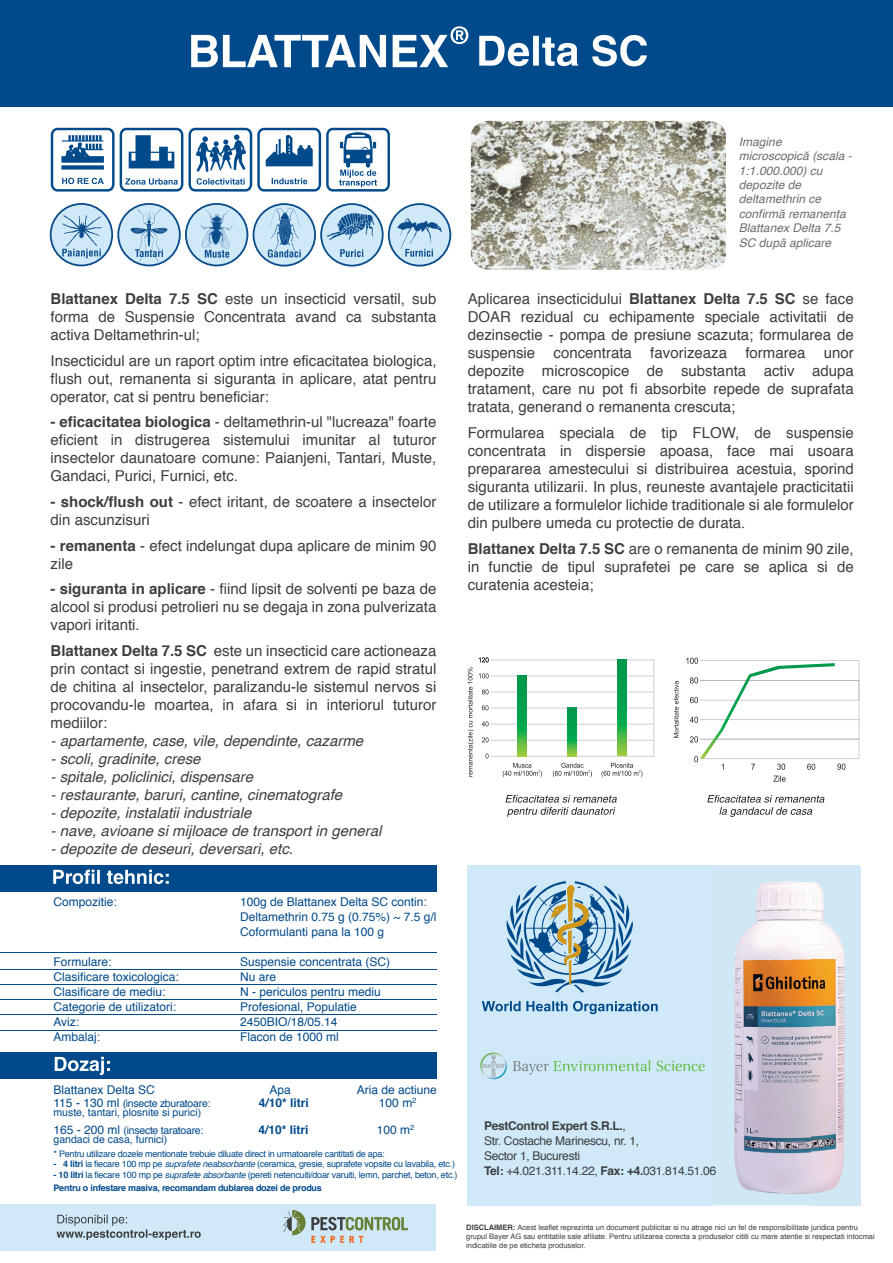
<style>
.page{position:relative;width:893px;height:1263px;background:#fff}
.page>*{position:absolute;margin:0;border:0;box-sizing:border-box;transform-origin:0 0}
.t1{font:15px/18px "Helvetica";color:#3e3e3f;text-align:justify}
.t2{font:italic 15px "Helvetica";color:#3e3e3f}
.t3{font:12px/15px "Helvetica";color:#004a8b}
.t4{font:italic 12px/14.4px "Helvetica";color:#6c6d70}
.t5{font:12px/15px "Helvetica";letter-spacing:-.025em;color:#3e3e3f}
.t6{font:700 12px "Helvetica";color:#004a8b}
.t7{font:10.5px/18px "Helvetica";color:#004a8b}
.t8{font:10.5px "Helvetica";letter-spacing:-.025em;color:#004a8b}
.t9{font:9px/13.5px "Helvetica";letter-spacing:-.025em;color:#004a8b}
.t10{font:7.5px/9px "Helvetica";color:#3e3e3f}
.s1{font-weight:700}
.s2{font-size:12px}
.s3{font-style:italic}
</style>
<div class="page">
<div style="left:468px;top:865px;width:392px;height:340px;background:#cfe9f8"></div>
<div style="left:0;top:0;width:893px;height:106px;background:#004a8b"></div>
<svg style="left:482px;top:881px;width:176px;height:133px"></svg>
<svg style="left:51px;top:128px;width:339px;height:64px"></svg>
<svg style="left:468px;top:657px;width:186px;height:120px"></svg>
<svg style="left:567px;top:707px;width:10px;height:49px"></svg>
<svg style="left:517px;top:676px;width:10px;height:80px"></svg>
<svg style="left:617px;top:660px;width:10px;height:96px"></svg>
<svg style="left:773px;top:776px;width:13px;height:6px"></svg>
<svg style="left:674px;top:681px;width:5px;height:57px"></svg>
<svg style="left:686px;top:658px;width:174px;height:112px"></svg>
<svg style="left:707px;top:795px;width:118px;height:22px"></svg>
<svg style="left:506px;top:795px;width:111px;height:22px"></svg>
<svg style="left:513px;top:1060px;width:192px;height:14px"></svg>
<svg style="left:480px;top:1053px;width:27px;height:26px"></svg>
<svg style="left:191px;top:26px;width:277px;height:41px"></svg>
<svg style="left:479px;top:35px;width:168px;height:31px"></svg>
<svg style="left:50px;top:203px;width:401px;height:64px"></svg>
<div style="left:0;top:1204px;width:436px;height:46px;background:#cfe9f8"></div>
<svg style="left:57px;top:1215px;width:144px;height:25px"></svg>
<svg style="left:283px;top:1210px;width:125px;height:33px"></svg>
<div style="left:0;top:865px;width:436px;height:27px;background:#004a8b"></div>
<svg style="left:53px;top:870px;width:116px;height:14px"></svg>
<div style="left:0;top:1052px;width:436px;height:27px;background:#004a8b"></div>
<svg style="left:55px;top:1057px;width:55px;height:18px"></svg>
<hr style="left:0;top:952px;width:436px;height:1px;background:#004a8b">
<hr style="left:0;top:969px;width:436px;height:1px;background:#004a8b">
<hr style="left:0;top:984px;width:436px;height:1px;background:#004a8b">
<hr style="left:0;top:999px;width:436px;height:1px;background:#004a8b">
<hr style="left:0;top:1014px;width:436px;height:1px;background:#004a8b">
<hr style="left:0;top:1030px;width:436px;height:1px;background:#004a8b">
<img style="left:471px;top:121px;width:255px;height:149px">
<img style="left:860px;top:867px;width:1px;height:195px">
<img style="left:714px;top:1205px;width:101px;height:1px">
<img style="left:734px;top:881px;width:126px;height:324px">
<svg style="left:714px;top:1166px;width:2px;height:9px"></svg>
<p class="t4" style="left:739px;top:135px;width:114px">Imagine microscopică (scala -<br>1:1.000.000) cu depozite de deltamethrin ce confirmă remanența<br>Blattanex Delta 7.5<br>SC după aplicare</p>
<p class="t1" style="left:51px;top:291px;width:387px"><span class="s1">Blattanex Delta 7.5 SC</span> este un insecticid versatil, sub forma de Suspensie Concentrata avand ca substanta activa Deltamethrin-ul;</p>
<p class="t1" style="left:51px;top:352px;width:387px">Insecticidul are un raport optim intre eficacitatea biologica, flush out, remanenta si siguranta in aplicare, atat pentru operator, cat si pentru beneficiar:</p>
<p class="t1" style="left:51px;top:414px;width:387px"><span class="s1">- eficacitatea biologica</span> - deltamethrin-ul "lucreaza" foarte eficient in distrugerea sistemului imunitar al tuturor insectelor daunatoare comune: Paianjeni, Tantari, Muste, Gandaci, Purici, Furnici, etc.</p>
<p class="t1" style="left:51px;top:493px;width:387px"><span class="s1">- shock/flush out</span> - efect iritant, de scoatere a insectelor din ascunzisuri</p>
<p class="t1" style="left:51px;top:537px;width:387px"><span class="s1">- remanenta</span> - efect indelungat dupa aplicare de minim 90 zile</p>
<p class="t1" style="left:51px;top:580px;width:387px"><span class="s1">- siguranta in aplicare</span> - fiind lipsit de solventi pe baza de alcool si produsi petrolieri nu se degaja in zona pulverizata vapori iritanti.</p>
<p class="t1" style="left:51px;top:642px;width:387px"><span class="s1">Blattanex Delta 7.5 SC</span> este un insecticid care actioneaza prin contact si ingestie, penetrand extrem de rapid stratul de chitina al insectelor, paralizandu-le sistemul nervos si procovandu-le moartea, in afara si in interiorul tuturor mediilor:</p>
<p class="t2" style="left:51px;top:728px;width:314px">- apartamente, case, vile, dependinte, cazarme</p>
<p class="t2" style="left:51px;top:746px;width:152px">- scoli, gradinite, crese</p>
<p class="t2" style="left:51px;top:764px;width:204px">- spitale, policlinici, dispensare</p>
<p class="t2" style="left:51px;top:782px;width:293px">- restaurante, baruri, cantine, cinematografe</p>
<p class="t2" style="left:51px;top:800px;width:202px">- depozite, instalatii industriale</p>
<p class="t2" style="left:51px;top:818px;width:332px">- nave, avioane si mijloace de transport in general</p>
<p class="t2" style="left:51px;top:836px;width:244px">- depozite de deseuri, deversari, etc.</p>
<p class="t3" style="left:54px;top:894px;width:65px">Compozitie:</p>
<p class="t3" style="left:54px;top:954px;width:127px">Formulare:<br>Clasificare toxicologica:<br>Clasificare de mediu:<br>Categorie de utilizatori:<br>Aviz:<br>Ambalaj:</p>
<p class="t3" style="left:240px;top:894px;width:198px">100g de Blattanex Delta SC contin:<br>Deltamethrin 0.75 g (0.75%) ~ 7.5 g/l<br>Coformulanti pana la 100 g</p>
<p class="t3" style="left:240px;top:954px;width:152px">Suspensie concentrata (SC)<br>Nu are<br>N - periculos pentru mediu<br>Profesional, Populatie<br>2450BIO/18/05.14<br>Flacon de 1000 ml</p>
<p class="t1" style="left:468px;top:291px;width:387px">Aplicarea insecticidului <span class="s1">Blattanex Delta 7.5 SC</span> se face DOAR rezidual cu echipamente speciale activitatii de dezinsectie - pompa de presiune scazuta; formularea de suspensie concentrata favorizeaza formarea unor depozite microscopice de substanta activ adupa tratament, care nu pot fi absorbite repede de suprafata tratata, generand o remanenta crescuta;</p>
<p class="t1" style="left:468px;top:424px;width:387px">Formularea speciala de tip FLOW, de suspensie concentrata in dispersie apoasa, face mai usoara prepararea amestecului si distribuirea acestuia, sporind siguranta utilizarii. In plus, reuneste avantajele practicitatii de utilizare a formulelor lichide traditionale si ale formulelor din pulbere umeda cu protectie de durata.</p>
<p class="t1" style="left:468px;top:540px;width:387px"><span class="s1">Blattanex Delta 7.5 SC</span> are o remanenta de minim 90 zile, in functie de tipul suprafetei pe care se aplica si de curatenia acesteia;</p>
<p class="t3" style="left:54px;top:1082px;width:103px">Blattanex Delta SC</p>
<p class="t3" style="left:270px;top:1082px;width:23px">Apa</p>
<p class="t3" style="left:357px;top:1082px;width:82px">Aria de actiune</p>
<p class="t8" style="left:54px;top:1095px;width:158px"><span class="s2">115 - 130 ml</span> (insecte zburatoare:</p>
<p class="t6" style="left:259px;top:1093px;width:52px">4/10* litri</p>
<p class="t3" style="left:379px;top:1096px;width:39px">100 m<sup>2</sup></p>
<p class="t7" style="left:54px;top:1104px;width:151px">muste, tantari, plosnite si purici)<br><span class="s2">165 - 200 ml</span> (insecte taratoare:</p>
<p class="t6" style="left:259px;top:1120px;width:52px">4/10* litri</p>
<p class="t3" style="left:377px;top:1123px;width:39px">100 m<sup>2</sup></p>
<p class="t7" style="left:54px;top:1131px;width:115px">gandaci de casa, furnici)</p>
<p class="t9" style="left:54px;top:1147px;width:333px">* Pentru utilizare dozele mentionate trebuie diluate direct in urmatoarele cantitati de apa:</p>
<p class="t9" style="left:54px;top:1158px;width:403px"><span class="s1">- 4 litri</span> la fiecare 100 mp pe <span class="s3">suprafete neabsorbante</span> (ceramica, gresie, suprafete vopsite cu lavabila, etc.)</p>
<p class="t9" style="left:54px;top:1168px;width:406px"><span class="s1">- 10 litri</span> la fiecare 100 mp pe <span class="s3">suprafete absorbante</span> (pereti netencuiti/doar varuiti, lemn, parchet, beton, etc.)<br><span class="s1">Pentru o infestare masiva, recomandam dublarea dozei de produs</span></p>
<p class="t5" style="left:484px;top:1118px;width:234px"><span class="s1">PestControl Expert S.R.L.</span>,<br>Str. Costache Marinescu, nr. 1,<br>Sector 1, Bucuresti<br><span class="s1">Tel:</span> +4.021.311.14.22, <span class="s1">Fax: +4.</span>031.814.51.06</p>
<p class="t10" style="left:466px;top:1223px;width:410px"><span class="s1">DISCLAIMER:</span> Acest leaflet reprezinta un document publicitar si nu atrage nici un fel de responsibilitate juridica pentru grupul Bayer AG sau entitatile sale afiliate. Pentru utilizarea corecta a produselor cititi cu mare atentie si respectati intocmai indicatiile de pe eticheta produselor.</p>
</div>
